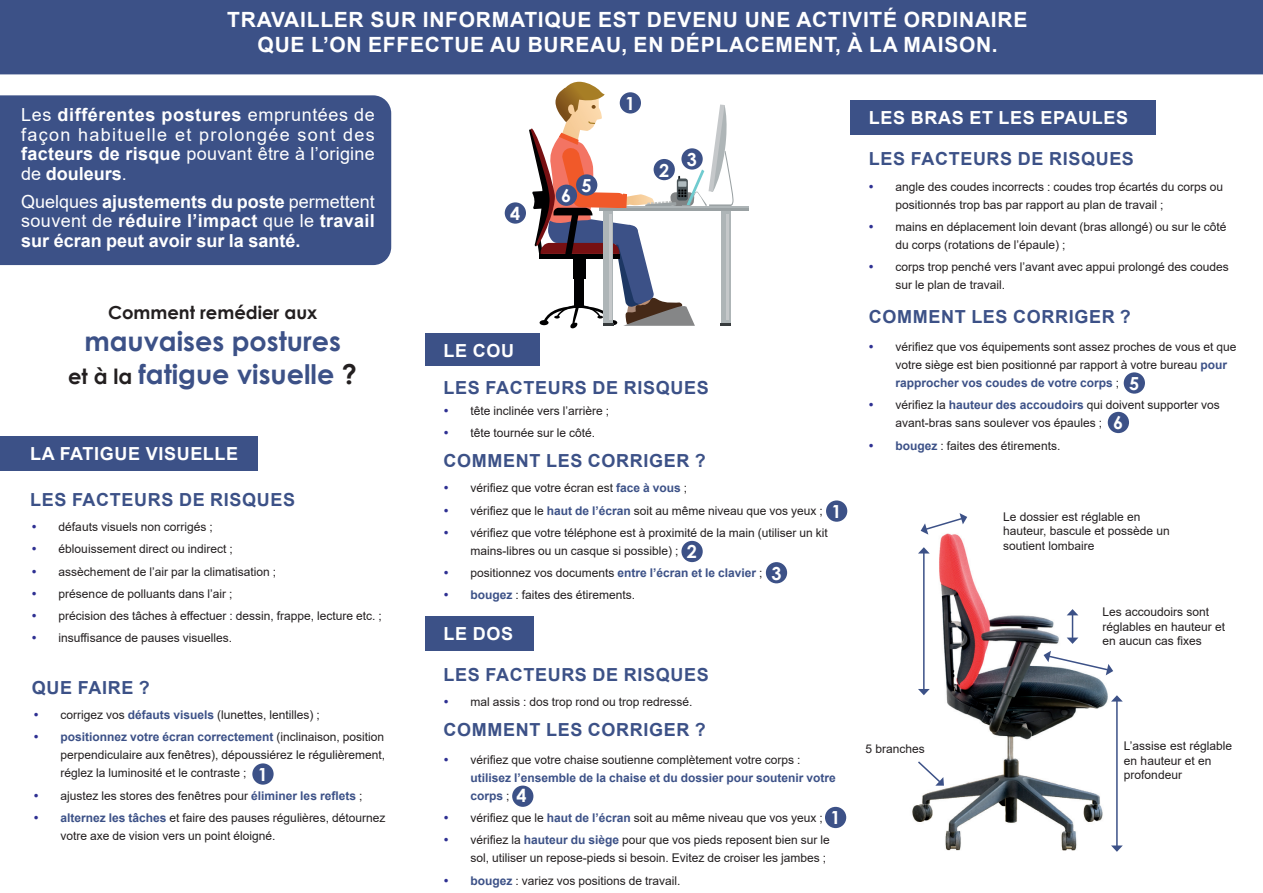
<style>
.page{position:relative;width:1263px;height:893px;background:#fff}
.page>*{position:absolute;margin:0;border:0;box-sizing:border-box;transform-origin:0 0}
.t1{font:700 27px "Century Gothic";color:#3c5187}
.t2{font:700 21px "Arial";letter-spacing:.035em;color:#fff}
.t3{font:700 18px/19.5px "Arial";letter-spacing:.02em;color:#fff;text-align:justify}
.t4{font:700 18px "Arial";letter-spacing:.035em;color:#3c5187}
.t5{font:18px/19.5px "Arial";letter-spacing:.075em;color:#fff;text-align:justify}
.t6{font:700 18px "Century Gothic";color:#231f20}
.t7{font:700 18px "Century Gothic";color:#fff}
.t8{font:12px/18px "Arial";color:#231f20}
.t9{font:700 12px/18px "Arial";color:#3c5187}
.s1{font-weight:700}
.s2{font-weight:400}
.s3{font-size:21px;color:#231f20}
.s4{color:#231f20}
.s5{font-weight:700;color:#3c5187}
.s6{font-weight:400;color:#231f20}
</style>
<div class="page">
<div style="left:599px;top:206px;width:150px;height:5px;background:#aeb5b7"></div>
<hr style="left:599px;top:208px;width:150px;height:3px;background:#9aa1a3">
<svg style="left:529px;top:82px;width:204px;height:247px"></svg>
<div style="left:0;top:0;width:1263px;height:74px;background:#3c5187"></div>
<div style="left:0;top:95px;width:391px;height:170px;background:#3c5187"></div>
<div style="left:0;top:436px;width:257px;height:35px;background:#3c5187"></div>
<div style="left:425px;top:333px;width:115px;height:32px;background:#3c5187"></div>
<div style="left:425px;top:616px;width:109px;height:35px;background:#3c5187"></div>
<div style="left:850px;top:100px;width:305px;height:35px;background:#3c5187"></div>
<div style="left:252px;top:763px;width:22px;height:22px;background:#3c5187;border-radius:50%"></div>
<div style="left:826px;top:500px;width:21px;height:22px;background:#3c5187;border-radius:50%"></div>
<div style="left:825px;top:807px;width:21px;height:21px;background:#3c5187;border-radius:50%"></div>
<div style="left:512px;top:786px;width:21px;height:21px;background:#3c5187;border-radius:50%"></div>
<div style="left:681px;top:541px;width:22px;height:21px;background:#3c5187;border-radius:50%"></div>
<div style="left:766px;top:562px;width:21px;height:21px;background:#3c5187;border-radius:50%"></div>
<div style="left:620px;top:92px;width:21px;height:22px;background:#3c5187;border-radius:50%"></div>
<div style="left:654px;top:159px;width:21px;height:21px;background:#3c5187;border-radius:50%"></div>
<div style="left:681px;top:148px;width:22px;height:22px;background:#3c5187;border-radius:50%"></div>
<div style="left:505px;top:202px;width:21px;height:22px;background:#3c5187;border-radius:50%"></div>
<div style="left:556px;top:185px;width:21px;height:21px;background:#3c5187;border-radius:50%"></div>
<div style="left:1108px;top:412px;width:21px;height:21px;background:#3c5187;border-radius:50%"></div>
<div style="left:576px;top:174px;width:21px;height:22px;background:#3c5187;border-radius:50%"></div>
<div style="left:1124px;top:372px;width:21px;height:22px;background:#3c5187;border-radius:50%"></div>
<img style="left:912px;top:530px;width:196px;height:321px">
<svg style="left:921px;top:513px;width:46px;height:22px"></svg>
<svg style="left:1043px;top:651px;width:70px;height:24px"></svg>
<hr style="left:923px;top:553px;width:1px;height:137px;background:#3c5187">
<svg style="left:918px;top:547px;width:12px;height:6px"></svg>
<svg style="left:918px;top:689px;width:12px;height:6px"></svg>
<hr style="left:1116px;top:701px;width:2px;height:145px;background:#3c5187">
<svg style="left:1111px;top:695px;width:12px;height:7px"></svg>
<svg style="left:1111px;top:845px;width:12px;height:7px"></svg>
<svg style="left:1067px;top:609px;width:11px;height:35px"></svg>
<svg style="left:916px;top:760px;width:28px;height:26px"></svg>
<p class="t2" style="left:227px;top:5px;width:802px">TRAVAILLER SUR INFORMATIQUE EST DEVENU UNE ACTIVITÉ ORDINAIRE</p>
<p class="t2" style="left:258px;top:30px;width:741px">QUE L’ON EFFECTUE AU BUREAU, EN DÉPLACEMENT, À LA MAISON.</p>
<p class="t5" style="left:21px;top:105px;width:355px">Les <span class="s1">différentes postures</span> empruntées de façon habituelle et prolongée sont des <span class="s1">facteurs de risque</span> pouvant être à l’origine de <span class="s1">douleurs</span>.</p>
<p class="t3" style="left:21px;top:192px;width:355px"><span class="s2">Quelques</span> ajustements du poste <span class="s2">permettent souvent de</span> réduire l’impact <span class="s2">que le</span> travail sur écran peut avoir sur la santé.</p>
<p class="t6" style="left:108px;top:299px;width:211px">Comment remédier aux</p>
<p class="t1" style="left:84px;top:321px;width:258px">mauvaises postures</p>
<p class="t1" style="left:68px;top:354px;width:290px"><span class="s3">et à la</span> fatigue visuelle <span class="s4">?</span></p>
<p class="t3" style="left:30px;top:444px;width:210px">LA FATIGUE VISUELLE</p>
<p class="t4" style="left:30px;top:486px;width:267px">LES FACTEURS DE RISQUES</p>
<p class="t8" style="left:59px;top:518px;width:156px">défauts visuels non corrigés ;</p>
<p class="t8" style="left:59px;top:540px;width:176px">éblouissement direct ou indirect ;</p>
<p class="t8" style="left:59px;top:562px;width:219px">assèchement de l’air par la climatisation ;</p>
<p class="t8" style="left:59px;top:584px;width:175px">présence de polluants dans l’air ;</p>
<p class="t8" style="left:59px;top:607px;width:325px">précision des tâches à effectuer : dessin, frappe, lecture etc. ;</p>
<p class="t8" style="left:59px;top:629px;width:175px">insuffisance de pauses visuelles.</p>
<p class="t4" style="left:32px;top:674px;width:119px">QUE FAIRE ?</p>
<p class="t8" style="left:61px;top:706px;width:261px">corrigez vos <span class="s5">défauts visuels</span> (lunettes, lentilles) ;</p>
<p class="t8" style="left:61px;top:728px;width:326px;text-align:justify"><span class="s5">positionnez votre écran correctement</span> (inclinaison, position perpendiculaire aux fenêtres), dépoussiérez le régulièrement, réglez la luminosité et le contraste ;</p>
<p class="t8" style="left:61px;top:786px;width:303px">ajustez les stores des fenêtres pour <span class="s5">éliminer les reflets</span> ;</p>
<p class="t8" style="left:61px;top:808px;width:326px"><span class="s5">alternez les tâches</span> et faire des pauses régulières, détournez votre axe de vision vers un point éloigné.</p>
<p class="t7" style="left:258px;top:761px;width:12px">1</p>
<p class="t7" style="left:510px;top:200px;width:12px">4</p>
<p class="t7" style="left:561px;top:182px;width:12px">6</p>
<p class="t7" style="left:581px;top:172px;width:12px">5</p>
<p class="t7" style="left:625px;top:90px;width:12px">1</p>
<p class="t7" style="left:659px;top:156px;width:12px">2</p>
<p class="t7" style="left:687px;top:146px;width:12px">3</p>
<p class="t3" style="left:444px;top:341px;width:72px">LE COU</p>
<p class="t4" style="left:444px;top:375px;width:267px">LES FACTEURS DE RISQUES</p>
<p class="t8" style="left:470px;top:401px;width:140px">tête inclinée vers l’arrière ;</p>
<p class="t8" style="left:470px;top:423px;width:126px">tête tournée sur le côté.</p>
<p class="t4" style="left:444px;top:448px;width:264px">COMMENT LES CORRIGER ?</p>
<p class="t8" style="left:470px;top:479px;width:218px">vérifiez que votre écran est <span class="s5">face à vous</span> ;</p>
<p class="t8" style="left:470px;top:501px;width:354px">vérifiez que le <span class="s5">haut de l’écran</span> soit au même niveau que vos yeux ;</p>
<p class="t8" style="left:470px;top:523px;width:359px">vérifiez que votre téléphone est à proximité de la main (utiliser un kit mains-libres ou un casque si possible) ;</p>
<p class="t8" style="left:470px;top:564px;width:294px">positionnez vos documents <span class="s5">entre l’écran et le clavier</span> ;</p>
<p class="t8" style="left:470px;top:586px;width:166px"><span class="s5">bougez</span> : faites des étirements.</p>
<p class="t7" style="left:831px;top:498px;width:12px">1</p>
<p class="t7" style="left:687px;top:538px;width:12px">2</p>
<p class="t7" style="left:771px;top:559px;width:12px">3</p>
<p class="t3" style="left:444px;top:624px;width:71px">LE DOS</p>
<p class="t4" style="left:444px;top:662px;width:267px">LES FACTEURS DE RISQUES</p>
<p class="t8" style="left:470px;top:693px;width:224px">mal assis : dos trop rond ou trop redressé.</p>
<p class="t4" style="left:444px;top:717px;width:264px">COMMENT LES CORRIGER ?</p>
<p class="t9" style="left:470px;top:751px;width:367px"><span class="s6">vérifiez que votre chaise soutienne complètement votre corps : </span>utilisez l’ensemble de la chaise et du dossier pour soutenir votre corps <span class="s6">;</span></p>
<p class="t8" style="left:470px;top:809px;width:354px">vérifiez que le <span class="s5">haut de l’écran</span> soit au même niveau que vos yeux ;</p>
<p class="t8" style="left:470px;top:831px;width:361px">vérifiez la <span class="s5">hauteur du siège</span> pour que vos pieds reposent bien sur le sol, utiliser un repose-pieds si besoin. Evitez de croiser les jambes ;</p>
<p class="t8" style="left:470px;top:871px;width:212px"><span class="s5">bougez</span> : variez vos positions de travail.</p>
<p class="t7" style="left:517px;top:782px;width:12px">4</p>
<p class="t7" style="left:830px;top:804px;width:12px">1</p>
<p class="t3" style="left:869px;top:108px;width:261px">LES BRAS ET LES EPAULES</p>
<p class="t4" style="left:869px;top:146px;width:267px">LES FACTEURS DE RISQUES</p>
<p class="t8" style="left:896px;top:177px;width:329px">angle des coudes incorrects : coudes trop écartés du corps ou positionnés trop bas par rapport au plan de travail ;</p>
<p class="t8" style="left:896px;top:218px;width:332px">mains en déplacement loin devant (bras allongé) ou sur le côté du corps (rotations de l’épaule) ;</p>
<p class="t8" style="left:896px;top:258px;width:335px">corps trop penché vers l’avant avec appui prolongé des coudes sur le plan de travail.</p>
<p class="t4" style="left:869px;top:304px;width:264px">COMMENT LES CORRIGER ?</p>
<p class="t8" style="left:896px;top:338px;width:342px">vérifiez que vos équipements sont assez proches de vous et que votre siège est bien positionné par rapport à votre bureau <span class="s5">pour rapprocher vos coudes de votre corps</span> ;</p>
<p class="t8" style="left:896px;top:396px;width:326px">vérifiez la <span class="s5">hauteur des accoudoirs</span> qui doivent supporter vos avant-bras sans soulever vos épaules ;</p>
<p class="t8" style="left:896px;top:436px;width:166px"><span class="s5">bougez</span> : faites des étirements.</p>
<p class="t7" style="left:1129px;top:370px;width:12px">5</p>
<p class="t7" style="left:1113px;top:409px;width:12px">6</p>
<p class="t8" style="left:1003px;top:507px;width:139px">Le dossier est réglable en</p>
<p class="t8" style="left:1003px;top:522px;width:168px">hauteur, bascule et possède un</p>
<p class="t8" style="left:1003px;top:536px;width:93px">soutient lombaire</p>
<p class="t8" style="left:865px;top:740px;width:61px">5 branches</p>
<p class="t8" style="left:1102px;top:603px;width:108px">Les accoudoirs sont</p>
<p class="t8" style="left:1102px;top:617px;width:124px">réglables en hauteur et</p>
<p class="t8" style="left:1102px;top:632px;width:101px">en aucun cas fixes</p>
<p class="t8" style="left:1124px;top:737px;width:110px">L’assise est réglable</p>
<p class="t8" style="left:1124px;top:751px;width:89px">en hauteur et en</p>
<p class="t8" style="left:1124px;top:766px;width:60px">profondeur</p>
</div>
